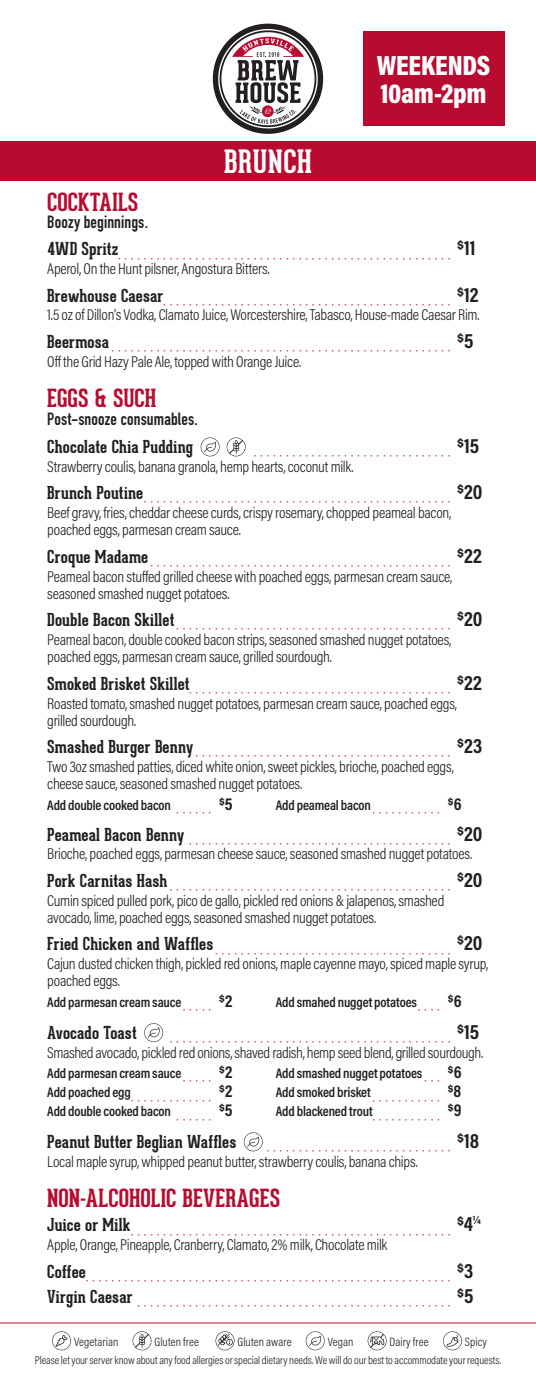
<style>
.page{position:relative;width:536px;height:1386px;background:#fff}
.page>*{position:absolute;margin:0;border:0;box-sizing:border-box;transform-origin:0 0}
.t1{font:700 31.5px "Geared Slab";letter-spacing:.02em;color:#fff}
.t2{font:900 28px/28px "Acumin Pro Cond";letter-spacing:-.01em;color:#fff}
.t3{font:700 24.5px "Geared Slab";color:#b80b30}
.t4{font:700 21px "Acumin Pro Cond";color:#231f20}
.t5{font:700 17.5px "Geared Slab";letter-spacing:.01em;color:#231f20}
.t6{font:17.5px "DIN Engschrift Std";letter-spacing:.01em;color:#231f20}
.t7{font:300 15.75px/17.3px "Acumin Pro Cond";letter-spacing:-.02em;color:#231f20}
.t8{font:600 14px/19.1px "Acumin Pro Cond";letter-spacing:-.01em;color:#231f20;text-align:justify}
.t9{font:300 12.25px "Acumin Pro Cond";letter-spacing:.005em;color:#231f20}
.t10{font:700 12.25px "Acumin Pro Cond";color:#231f20}
.t11{font:300 11.38px "Acumin Pro Cond";letter-spacing:-.005em;color:#231f20}
.t12{font:300 8.75px "Acumin Pro Cond";color:#b80b30}
.s1{font-weight:700;font-size:17.5px}
.s2{font-size:21px}
</style>
<div class="page">
<svg style="left:52px;top:1331px;width:19px;height:19px"></svg>
<svg style="left:132px;top:1331px;width:19px;height:19px"></svg>
<svg style="left:215px;top:1331px;width:19px;height:19px"></svg>
<svg style="left:305px;top:1331px;width:19px;height:19px"></svg>
<svg style="left:367px;top:1331px;width:19px;height:19px"></svg>
<svg style="left:443px;top:1331px;width:19px;height:19px"></svg>
<hr style="left:0;top:1323px;width:536px;height:1px;background:#b80b30">
<div style="left:0;top:142px;width:536px;height:39px;background:#b80b30"></div>
<svg style="left:200px;top:438px;width:19px;height:18px"></svg>
<svg style="left:226px;top:438px;width:19px;height:18px"></svg>
<svg style="left:144px;top:1023px;width:19px;height:19px"></svg>
<svg style="left:244px;top:1132px;width:18px;height:19px"></svg>
<div style="left:362px;top:32px;width:142px;height:94px;background:#b80b30"></div>
<svg style="left:213px;top:24px;width:110px;height:110px"></svg>
<h1 class="t1" style="left:224px;top:142px;width:89px">BRUNCH</h1>
<h2 class="t2" style="left:376px;top:51px;width:115px">WEEKENDS<br>10am-2pm</h2>
<h3 class="t3" style="left:47px;top:186px;width:92px">COCKTAILS</h3>
<p class="t6" style="left:47px;top:212px;width:102px">Boozy beginnings.</p>
<p class="t12" style="left:47px;top:252px;width:404px"><sup>4WD</sup> <sup>Spritz</sup>••••••••••••••••••••••••••••••••••••••••••••••••••••</p>
<h3 class="t4" style="left:457px;top:234px;width:20px">$11</h3>
<p class="t7" style="left:47px;top:260px;width:224px">Aperol, On the Hunt pilsner, Angostura Bitters.</p>
<p class="t12" style="left:47px;top:298px;width:404px"><sup>Brewhouse</sup> <sup>Caesar</sup>•••••••••••••••••••••••••••••••••••••••••••••</p>
<h3 class="t4" style="left:457px;top:280px;width:23px">$12</h3>
<p class="t7" style="left:47px;top:306px;width:433px">1.5 oz of Dillon’s Vodka, Clamato Juice, Worcestershire, Tabasco, House-made Caesar Rim.</p>
<p class="t12" style="left:47px;top:344px;width:404px"><sup>Beermosa</sup>•••••••••••••••••••••••••••••••••••••••••••••••••••••</p>
<h3 class="t4" style="left:457px;top:327px;width:18px">$5</h3>
<p class="t7" style="left:47px;top:352px;width:255px">Off the Grid Hazy Pale Ale, topped with Orange Juice.</p>
<h3 class="t3" style="left:47px;top:383px;width:110px">EGGS &amp; SUCH</h3>
<p class="t6" style="left:47px;top:408px;width:152px">Post-snooze consumables.</p>
<p class="t5" style="left:47px;top:436px;width:147px">Chocolate Chia Pudding</p>
<p class="t12" style="left:254px;top:450px;width:197px">•••••••••••••••••••••••••••••••</p>
<h3 class="t4" style="left:457px;top:432px;width:24px">$15</h3>
<p class="t7" style="left:47px;top:457px;width:307px">Strawberry coulis, banana granola, hemp hearts, coconut milk.</p>
<p class="t12" style="left:47px;top:496px;width:404px"><sup>Brunch</sup> <sup>Poutine</sup>••••••••••••••••••••••••••••••••••••••••••••••••</p>
<h3 class="t4" style="left:457px;top:478px;width:27px">$20</h3>
<p class="t7" style="left:47px;top:504px;width:405px">Beef gravy, fries, cheddar cheese curds, crispy rosemary, chopped peameal bacon, poached eggs, parmesan cream sauce.</p>
<p class="t12" style="left:47px;top:559px;width:404px"><sup>Croque</sup> <sup>Madame</sup>•••••••••••••••••••••••••••••••••••••••••••••••</p>
<h3 class="t4" style="left:457px;top:542px;width:26px">$22</h3>
<p class="t7" style="left:47px;top:567px;width:406px">Peameal bacon stuffed grilled cheese with poached eggs, parmesan cream sauce, seasoned smashed nugget potatoes.</p>
<p class="t12" style="left:47px;top:623px;width:404px"><sup>Double</sup> <sup>Bacon</sup> <sup>Skillet</sup>•••••••••••••••••••••••••••••••••••••••••••</p>
<h3 class="t4" style="left:457px;top:605px;width:27px">$20</h3>
<p class="t7" style="left:47px;top:631px;width:405px">Peameal bacon, double cooked bacon strips, seasoned smashed nugget potatoes, poached eggs, parmesan cream sauce, grilled sourdough.</p>
<p class="t12" style="left:47px;top:686px;width:404px"><sup>Smoked</sup> <sup>Brisket</sup> <sup>Skillet</sup>•••••••••••••••••••••••••••••••••••••••••</p>
<h3 class="t4" style="left:457px;top:669px;width:26px">$22</h3>
<p class="t7" style="left:47px;top:694px;width:411px">Roasted tomato, smashed nugget potatoes, parmesan cream sauce, poached eggs, grilled sourdough.</p>
<p class="t12" style="left:47px;top:750px;width:404px"><sup>Smashed</sup> <sup>Burger</sup> <sup>Benny</sup>••••••••••••••••••••••••••••••••••••••••</p>
<h3 class="t4" style="left:457px;top:732px;width:27px">$23</h3>
<p class="t7" style="left:47px;top:758px;width:408px">Two 3oz smashed patties, diced white onion, sweet pickles, brioche, poached eggs, cheese sauce, seasoned smashed nugget potatoes.</p>
<p class="t8" style="left:47px;top:795px;width:187px">Add double cooked bacon <sub>•</sub> <sub>•</sub> <sub>•</sub> <sub>•</sub> <sub>•</sub> <sub>•</sub> <span class="s1">$5</span></p>
<p class="t8" style="left:276px;top:795px;width:187px">Add peameal bacon <sub>•</sub> <sub>•</sub> <sub>•</sub> <sub>•</sub> <sub>•</sub> <sub>•</sub> <sub>•</sub> <sub>•</sub> <sub>•</sub> <sub>•</sub> <sub>•</sub> <span class="s1">$6</span></p>
<p class="t12" style="left:47px;top:837px;width:404px"><sup>Peameal</sup> <sup>Bacon</sup> <sup>Benny</sup>•••••••••••••••••••••••••••••••••••••••••</p>
<h3 class="t4" style="left:457px;top:819px;width:27px">$20</h3>
<p class="t7" style="left:47px;top:845px;width:426px">Brioche, poached eggs, parmesan cheese sauce, seasoned smashed nugget potatoes.</p>
<p class="t12" style="left:47px;top:883px;width:404px"><sup>Pork</sup> <sup>Carnitas</sup> <sup>Hash</sup>••••••••••••••••••••••••••••••••••••••••••••</p>
<h3 class="t4" style="left:457px;top:866px;width:27px">$20</h3>
<p class="t7" style="left:47px;top:891px;width:398px">Cumin spiced pulled pork, pico de gallo, pickled red onions &amp; jalapenos, smashed avocado, lime, poached eggs, seasoned smashed nugget potatoes.</p>
<p class="t12" style="left:47px;top:947px;width:404px"><sup>Fried</sup> <sup>Chicken</sup> <sup>and</sup> <sup>Waffles</sup>•••••••••••••••••••••••••••••••••••••</p>
<h3 class="t4" style="left:457px;top:929px;width:27px">$20</h3>
<p class="t7" style="left:47px;top:955px;width:442px">Cajun dusted chicken thigh, pickled red onions, maple cayenne mayo, spiced maple syrup, poached eggs.</p>
<p class="t8" style="left:47px;top:992px;width:186px">Add parmesan cream sauce <sub>•</sub> <sub>•</sub> <sub>•</sub> <sub>•</sub> <sub>•</sub> <span class="s1">$2</span></p>
<p class="t8" style="left:276px;top:992px;width:187px">Add smahed nugget potatoes<sub>•</sub> <sub>•</sub> <sub>•</sub> <sub>•</sub> <span class="s1">$6</span></p>
<p class="t5" style="left:47px;top:1021px;width:91px">Avocado Toast</p>
<p class="t12" style="left:170px;top:1035px;width:281px">••••••••••••••••••••••••••••••••••••••••••••</p>
<h3 class="t4" style="left:457px;top:1018px;width:24px">$15</h3>
<p class="t7" style="left:47px;top:1043px;width:437px">Smashed avocado, pickled red onions, shaved radish, hemp seed blend, grilled sourdough.</p>
<p class="t8" style="left:47px;top:1063px;width:187px">Add parmesan cream sauce <sub>•</sub> <sub>•</sub> <sub>•</sub> <sub>•</sub> <sub>•</sub> <span class="s1">$2<br></span>Add poached egg<sub>•••••••••••••</sub> <span class="s1">$2<br></span>Add double cooked bacon <sub>•</sub> <sub>•</sub> <sub>•</sub> <sub>•</sub> <sub>•</sub> <sub>•</sub> <span class="s1">$5</span></p>
<p class="t8" style="left:276px;top:1063px;width:187px">Add smashed nugget potatoes <sub>•</sub> <sub>•</sub> <sub>•</sub> <span class="s1">$6<br></span>Add smoked brisket <sub>•</sub> <sub>•</sub> <sub>•</sub> <sub>•</sub> <sub>•</sub> <sub>•</sub> <sub>•</sub> <sub>•</sub> <sub>•</sub> <sub>•</sub> <sub>•</sub> <span class="s1">$8<br></span>Add blackened trout<sub>•</sub> <sub>•</sub> <sub>•</sub> <sub>•</sub> <sub>•</sub> <sub>•</sub> <sub>•</sub> <sub>•</sub> <sub>•</sub> <sub>•</sub> <sub>•</sub> <span class="s1">$9</span></p>
<p class="t5" style="left:47px;top:1130px;width:190px">Peanut Butter Beglian Waffles</p>
<p class="t12" style="left:267px;top:1144px;width:184px">•••••••••••••••••••••••••••••</p>
<h3 class="t4" style="left:457px;top:1127px;width:24px">$18</h3>
<p class="t7" style="left:47px;top:1152px;width:372px">Local maple syrup, whipped peanut butter, strawberry coulis, banana chips.</p>
<h3 class="t3" style="left:47px;top:1183px;width:234px">NON-ALCOHOLIC BEVERAGES</h3>
<p class="t12" style="left:47px;top:1228px;width:404px"><sup>Juice</sup> <sup>or</sup> <sup>Milk</sup>••••••••••••••••••••••••••••••••••••••••••••••••••</p>
<p class="t10" style="left:457px;top:1212px;width:25px"><span class="s2">$4</span>1/4</p>
<p class="t7" style="left:47px;top:1236px;width:341px">Apple, Orange, Pineapple, Cranberry, Clamato, 2% milk, Chocolate milk</p>
<p class="t12" style="left:47px;top:1274px;width:404px"><sup>Coffee</sup>•••••••••••••••••••••••••••••••••••••••••••••••••••••••••</p>
<h3 class="t4" style="left:457px;top:1256px;width:18px">$3</h3>
<p class="t12" style="left:47px;top:1300px;width:404px"><sup>Virgin</sup> <sup>Caesar</sup>•••••••••••••••••••••••••••••••••••••••••••••••••</p>
<h3 class="t4" style="left:457px;top:1282px;width:18px">$5</h3>
<p class="t9" style="left:74px;top:1334px;width:46px">Vegetarian</p>
<p class="t9" style="left:154px;top:1334px;width:46px">Gluten free</p>
<p class="t9" style="left:237px;top:1334px;width:55px">Gluten aware</p>
<p class="t9" style="left:327px;top:1334px;width:27px">Vegan</p>
<p class="t9" style="left:389px;top:1334px;width:41px">Dairy free</p>
<p class="t9" style="left:465px;top:1334px;width:24px">Spicy</p>
<p class="t11" style="left:35px;top:1353px;width:468px">Please let your server know about any food allergies or special dietary needs. We will do our best to accommodate your requests.</p>
</div>
